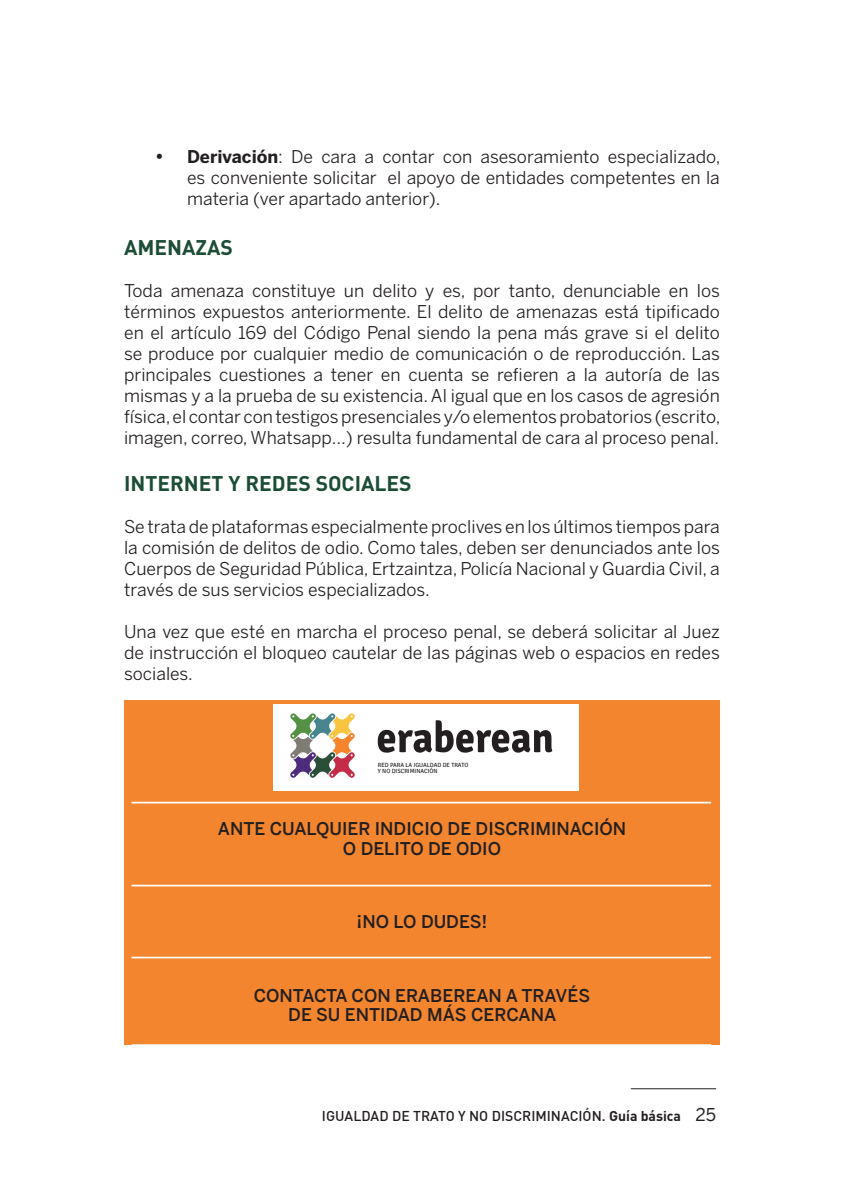
<style>
.page{position:relative;width:844px;height:1191px;background:#fff}
.page>*{position:absolute;margin:0;border:0;box-sizing:border-box;transform-origin:0 0}
.LADILLO{font:700 21px "DIN";color:#1c4d36}
.Normala{font:17.5px/21px "Benton Sans";color:#231f20;text-align:justify}
.Zerrenda-paragrafoa{font:17.5px/21px "Benton Sans";color:#231f20;text-align:justify}
.Normala-2{font:500 17.5px/19.2px "Benton Sans";color:#231f20;text-align:center}
.t1{font:500 14px "DIN";color:#231f20}
.t2{font:5.95px "Signika";color:#231f20}
.s1{font-weight:700}
.s2{font-family:"Benton Sans";font-weight:400;font-size:17.5px}
</style>
<div class="page">
<hr style="left:630px;top:1088px;width:86px;height:1px;background:#231f20">
<div style="left:124px;top:700px;width:595px;height:344px;background:#f3852e"></div>
<div style="left:273px;top:704px;width:305px;height:86px;background:#fff"></div>
<hr style="left:131px;top:801px;width:580px;height:2px;background:#fff">
<hr style="left:131px;top:884px;width:580px;height:2px;background:#fff">
<hr style="left:131px;top:956px;width:580px;height:2px;background:#fff">
<svg style="left:290px;top:713px;width:64px;height:64px"></svg>
<svg style="left:377px;top:720px;width:175px;height:32px"></svg>
<p class="Normala" style="left:187px;top:146px;width:534px;text-indent:-32px">• <span class="s1">Derivación</span>: De cara a contar con asesoramiento especializado, es conveniente solicitar el apoyo de entidades competentes en la materia (ver apartado anterior).</p>
<p class="LADILLO" style="left:124px;top:234px;width:110px">AMENAZAS</p>
<p class="Normala" style="left:124px;top:280px;width:597px">Toda amenaza constituye un delito y es, por tanto, denunciable en los términos expuestos anteriormente. El delito de amenazas está tipificado en el artículo 169 del Código Penal siendo la pena más grave si el delito se produce por cualquier medio de comunicación o de reproducción. Las principales cuestiones a tener en cuenta se refieren a la autoría de las mismas y a la prueba de su existencia. Al igual que en los casos de agresión física, el contar con testigos presenciales y/o elementos probatorios (escrito, imagen, correo, Whatsapp…) resulta fundamental de cara al proceso penal.</p>
<p class="LADILLO" style="left:124px;top:469px;width:289px">INTERNET Y REDES SOCIALES</p>
<p class="Zerrenda-paragrafoa" style="left:124px;top:515px;width:597px">Se trata de plataformas especialmente proclives en los últimos tiempos para la comisión de delitos de odio. Como tales, deben ser denunciados ante los Cuerpos de Seguridad Pública, Ertzaintza, Policía Nacional y Guardia Civil, a través de sus servicios especializados.</p>
<p class="Zerrenda-paragrafoa" style="left:124px;top:620px;width:597px">Una vez que esté en marcha el proceso penal, se deberá solicitar al Juez de instrucción el bloqueo cautelar de las páginas web o espacios en redes sociales.</p>
<p class="t2" style="left:378px;top:761px;width:92px">RED PARA LA IGUALDAD DE TRATO</p>
<p class="t2" style="left:378px;top:767px;width:61px">Y NO DISCRIMINACIÓN</p>
<p class="Normala-2" style="left:218px;top:819px;width:410px">ANTE CUALQUIER INDICIO DE DISCRIMINACIÓN<br>O DELITO DE ODIO</p>
<p class="Normala-2" style="left:356px;top:912px;width:132px">¡NO LO DUDES!</p>
<p class="Normala-2" style="left:254px;top:985px;width:338px">CONTACTA CON ERABEREAN A TRAVÉS<br>DE SU ENTIDAD MÁS CERCANA</p>
<p class="t1" style="left:322px;top:1106px;width:395px">IGUALDAD DE TRATO Y NO DISCRIMINACIÓN. <span class="s1">Guía básica</span> <span class="s2">25</span></p>
</div>
